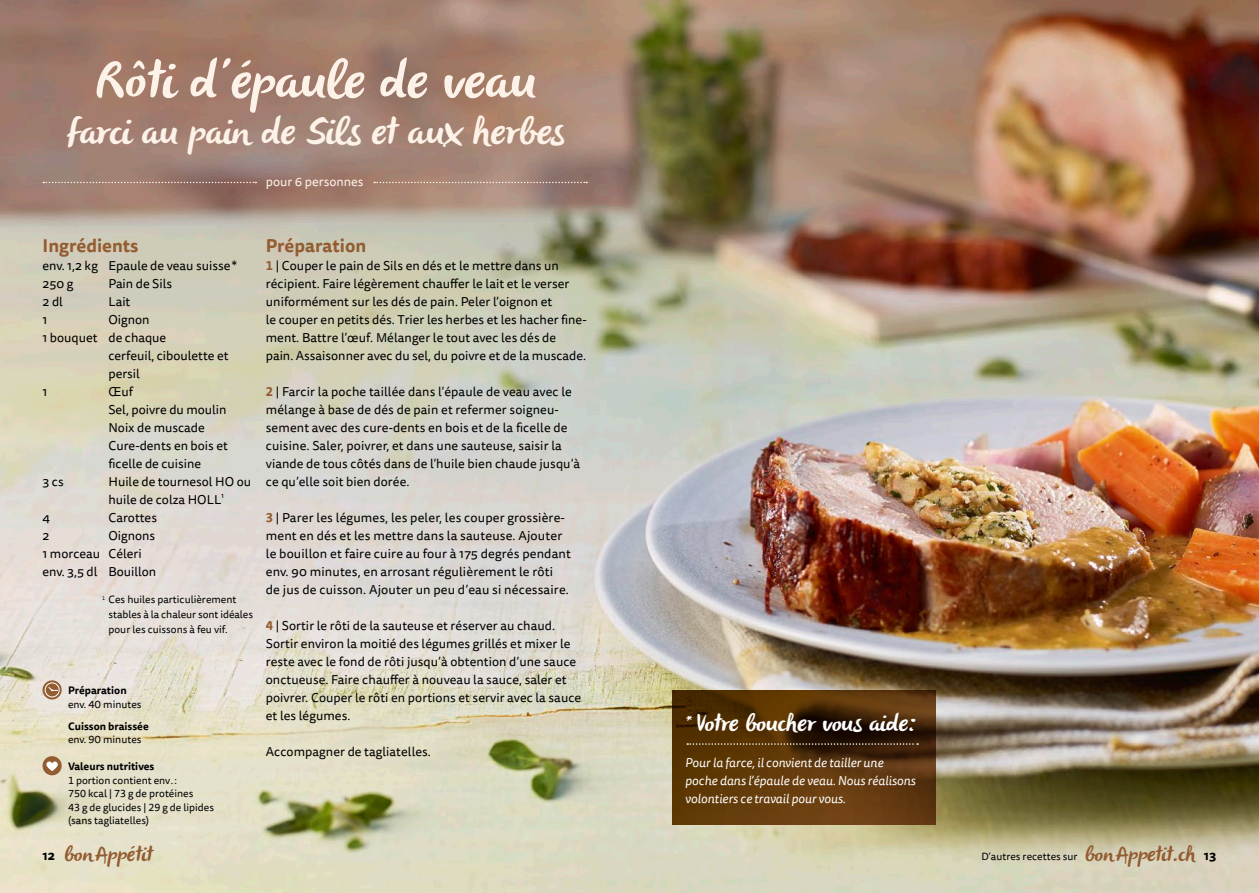
<style>
.page{position:relative;width:1259px;height:893px;background:#fff}
.page>*{position:absolute;margin:0;border:0;box-sizing:border-box;transform-origin:0 0}
.t1{font:italic 52.5px "Olivier";color:#fdf2e8}
.t2{font:italic 37.5px "Olivier";color:#fdf2e8}
.t3{font:italic 24px "Olivier";color:#fff}
.t4{font:italic 21px "Olivier";color:#935c31}
.t5{font:700 18px "Tisa Sans OT";color:#935c31}
.t6{font:12.75px/18px "Tisa Sans OT";letter-spacing:.005em;color:#000}
.t7{font:italic 12.75px/18px "Tisa Sans OT";color:#fff}
.t8{font:12.75px "Tisa Sans OT";color:#fdf2e8}
.t9{font:700 12.75px "Tisa Sans OT";color:#000}
.t10{font:10.5px/13.5px "Tisa Sans OT";color:#000}
.t11{font:700 10.5px "Tisa Sans OT";color:#000}
.t12{font:7.5px "Tisa Sans OT";color:#000}
.s1{font-weight:700;color:#935c31}
.s2{font-family:"Olivier";font-style:italic;font-size:21px;color:#935c31}
</style>
<div class="page">
<img style="left:0;top:0;width:1259px;height:893px">
<svg style="left:43px;top:182px;width:213px;height:1px"></svg>
<svg style="left:374px;top:182px;width:213px;height:1px"></svg>
<svg style="left:672px;top:690px;width:263px;height:134px;background:#553109"></svg>
<svg style="left:687px;top:743px;width:231px;height:2px"></svg>
<svg style="left:43px;top:680px;width:19px;height:19px"></svg>
<div style="left:45px;top:682px;width:15px;height:15px;border:1px solid #fff;border-radius:50%"></div>
<svg style="left:48px;top:686px;width:10px;height:5px"></svg>
<div style="left:43px;top:756px;width:19px;height:19px;background:#935c31;border-radius:50%"></div>
<svg style="left:46px;top:761px;width:12px;height:10px"></svg>
<h1 class="t1" style="left:95px;top:51px;width:453px">Rôti d ’épauledeveau</h1>
<h2 class="t2" style="left:66px;top:110px;width:508px">farc i au pain deSilsetaux herbes</h2>
<p class="t8" style="left:266px;top:173px;width:99px">pour 6 personnes</p>
<h3 class="t5" style="left:43px;top:234px;width:98px">Ingrédients</h3>
<p class="t6" style="left:43px;top:257px;width:196px">env. 1,2 kg Epaule de veau suisse*<br>250 g</p>
<h3 class="t5" style="left:266px;top:234px;width:102px">Préparation</h3>
<p class="t6" style="left:266px;top:257px;width:322px"><span class="s1">1</span> | Couper le pain de Sils en dés et le mettre dans un récipient. Faire légèrement chauffer le lait et le verser uniformément sur les dés de pain. Peler l’oignon et<br>le couper en petits dés. Trier les herbes et les hacher fine&shy;ment. Battre l’œuf. Mélanger le tout avec les dés de pain. Assaisonner avec du sel, du poivre et de la muscade.</p>
<p class="t6" style="left:266px;top:383px;width:316px"><span class="s1">2</span> | Farcir la poche taillée dans l’épaule de veau avec le mélange à base de dés de pain et refermer soigneu&shy;sement avec des cure-dents en bois et de la ficelle de cuisine. Saler, poivrer, et dans une sauteuse, saisir la viande de tous côtés dans de l’huile bien chaude jusqu’à ce qu’elle soit bien dorée.</p>
<p class="t6" style="left:266px;top:509px;width:307px"><span class="s1">3</span> | Parer les légumes, les peler, les couper grossière&shy;ment en dés et les mettre dans la sauteuse. Ajouter le bouillon et faire cuire au four à 175 degrés pendant env. 90 minutes, en arrosant régulièrement le rôti<br>de jus de cuisson. Ajouter un peu d’eau si nécessaire.</p>
<p class="t6" style="left:266px;top:617px;width:317px"><span class="s1">4</span> | Sortir le rôti de la sauteuse et réserver au chaud.<br>Sortir environ la moitié des légumes grillés et mixer le reste avec le fond de rôti jusqu’à obtention d’une sauce onctueuse. Faire chauffer à nouveau la sauce, saler et poivrer. Couper le rôti en portions et servir avec la sauce et les légumes.</p>
<p class="t6" style="left:266px;top:743px;width:167px">Accompagner de tagliatelles.</p>
<p class="t6" style="left:108px;top:275px;width:65px">Pain de Sils</p>
<p class="t6" style="left:43px;top:293px;width:22px">2 dl</p>
<p class="t6" style="left:108px;top:293px;width:23px">Lait</p>
<p class="t6" style="left:43px;top:311px;width:6px">1</p>
<p class="t6" style="left:108px;top:311px;width:43px">Oignon</p>
<p class="t6" style="left:43px;top:329px;width:125px">1 bouquet de chaque</p>
<p class="t6" style="left:108px;top:347px;width:122px">cerfeuil, ciboulette et</p>
<p class="t6" style="left:108px;top:365px;width:33px">persil</p>
<p class="t6" style="left:43px;top:383px;width:6px">1</p>
<p class="t6" style="left:108px;top:383px;width:121px">Œuf<br>Sel, poivre du moulin<br>Noix de muscade<br>Cure-dents en bois et ficelle de cuisine</p>
<p class="t6" style="left:43px;top:473px;width:23px">3 cs</p>
<p class="t6" style="left:108px;top:473px;width:144px">Huile de tournesol HO ou huile de colza HOLL</p>
<p class="t12" style="left:221px;top:491px;width:4px">1</p>
<p class="t6" style="left:43px;top:509px;width:9px">4</p>
<p class="t6" style="left:108px;top:509px;width:50px">Carottes</p>
<p class="t6" style="left:43px;top:527px;width:8px">2</p>
<p class="t6" style="left:43px;top:527px;width:115px;text-indent:66px">Oignons<br>1 morceau Céleri env. 3,5 dl Bouillon</p>
<p class="t10" style="left:109px;top:592px;width:146px;line-height:15px;text-indent:-6px"><sup>1</sup> Ces huiles particulièrement stables à la chaleur sont idéales pour les cuissons à feu vif.</p>
<p class="t11" style="left:68px;top:684px;width:60px">Préparation</p>
<p class="t10" style="left:68px;top:698px;width:75px">env. 40 minutes</p>
<p class="t11" style="left:68px;top:719px;width:82px">Cuisson braissée</p>
<p class="t10" style="left:68px;top:733px;width:75px">env. 90 minutes</p>
<p class="t11" style="left:68px;top:760px;width:88px">Valeurs nutritives</p>
<p class="t10" style="left:68px;top:774px;width:147px">1 portion contient env.:<br>750 kcal | 73 g de protéines<br>43 g de glucides | 29 g de lipides (sans tagliatelles)</p>
<h3 class="t4" style="left:64px;top:842px;width:95px">bon Appétit</h3>
<p class="t10" style="left:981px;top:850px;width:214px">D’autres recettes sur <span class="s2">bon Appetit.ch</span></p>
<h3 class="t3" style="left:685px;top:710px;width:237px"><sup>*</sup>Votrebouchervousaide:</h3>
<p class="t7" style="left:685px;top:754px;width:232px">Pour la farce, il convient de tailler une poche dans l’épaule de veau. Nous réalisons volontiers ce travail pour vous.</p>
<p class="t9" style="left:43px;top:847px;width:14px">12</p>
<p class="t9" style="left:1204px;top:847px;width:14px">13</p>
</div>
